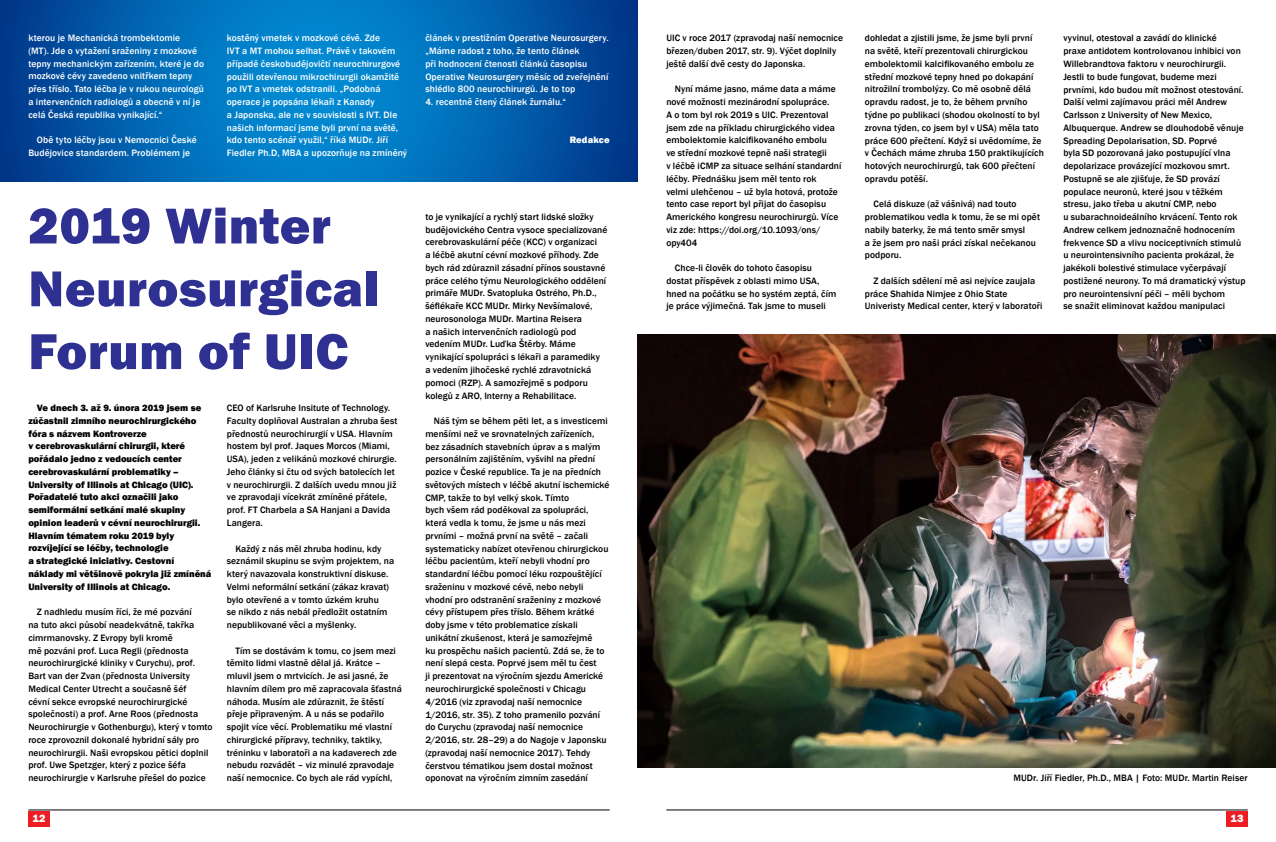
<style>
.page{position:relative;width:1276px;height:842px;background:#fff}
.page>*{position:absolute;margin:0;border:0;box-sizing:border-box;transform-origin:0 0}
.t1{font:800 52.1px/62.8px "Franklin Gothic";letter-spacing:.01em;color:#2e3092}
.t2{font:800 11px "Franklin Gothic";color:#fff}
.t3{font:500 9.5px/12.8px "Franklin Gothic";letter-spacing:.005em;color:#000}
.t4{font:500 9.5px/12.8px "Franklin Gothic";letter-spacing:.01em;color:#fff}
.t5{font:800 9.5px/12.8px "Franklin Gothic";color:#000}
.t6{font:800 9.5px "Franklin Gothic";letter-spacing:.015em;color:#fff}
</style>
<div class="page">
<div style="left:28px;top:811px;width:22px;height:15px;background:#ed1d24"></div>
<hr style="left:28px;top:809px;width:581px;height:1px;background:#000">
<hr style="left:666px;top:809px;width:581px;height:1px;background:#000">
<div style="left:1226px;top:811px;width:21px;height:15px;background:#ed1d24"></div>
<svg style="left:0;top:0;width:638px;height:181px;background:#0165b2"></svg>
<img style="left:638px;top:334px;width:638px;height:434px">
<p class="t4" style="left:28px;top:32px;width:177px">kterou je Mechanická trombektomie<br>(MT). Jde o vytažení sraženiny z mozkové tepny mechanickým zařízením, které je do mozkové cévy zavedeno vnitřkem tepny přes tříslo. Tato léčba je v rukou neurologů a intervenčních radiologů a obecně v ní je celá Česká republika vynikající.“</p>
<p class="t4" style="left:28px;top:134px;width:170px;text-indent:9px">Obě tyto léčby jsou v Nemocnici České<br>Budějovice standardem. Problémem je</p>
<p class="t4" style="left:227px;top:32px;width:182px">kostěný vmetek v mozkové cévě. Zde<br>IVT a MT mohou selhat. Právě v takovém případě českobudějovičtí neurochirurgové použili otevřenou mikrochirurgii okamžitě po IVT a vmetek odstranili. „Podobná operace je popsána lékaři z Kanady<br>a Japonska, ale ne v souvislosti s IVT. Dle našich informací jsme byli první na světě, kdo tento scénář využil,“ říká MUDr. Jiří Fiedler Ph.D, MBA a upozorňuje na zmíněný</p>
<p class="t4" style="left:425px;top:32px;width:185px">článek v prestižním Operative Neurosurgery. „Máme radost z toho, že tento článek<br>při hodnocení čtenosti článků časopisu Operative Neurosurgery měsíc od zveřejnění shlédlo 800 neurochirurgů. Je to top</p>
<p class="t4" style="left:425px;top:96px;width:142px">4. recentně čtený článek žurnálu.“</p>
<p class="t6" style="left:569px;top:134px;width:41px">Redakce</p>
<h1 class="t1" style="left:28px;top:194px;width:352px">2019 Winter<br>Neurosurgical<br>Forum of UIC</h1>
<p class="t5" style="left:28px;top:401px;width:184px;text-indent:9px">Ve dnech 3. až 9. února 2019 jsem se zúčastnil zimního neurochirurgického fóra s názvem Kontroverze<br>v cerebrovaskulární chirurgii, které pořádalo jedno z vedoucích center cerebrovaskulární problematiky – University of Illinois at Chicago (UIC).<br>Pořadatelé tuto akci označili jako semiformální setkání malé skupiny opinion leaderů v cévní neurochirurgii.<br>Hlavním tématem roku 2019 byly rozvíjející se léčby, technologie<br>a strategické iniciativy. Cestovní náklady mi většinově pokryla již zmíněná University of Illinois at Chicago.</p>
<p class="t3" style="left:28px;top:606px;width:186px;text-indent:9px">Z nadhledu musím říci, že mé pozvání<br>na tuto akci působí neadekvátně, takřka cimrmanovsky. Z Evropy byli kromě<br>mě pozváni prof. Luca Regli (přednosta neurochirurgické kliniky v Curychu), prof.<br>Bart van der Zvan (přednosta University Medical Center Utrecht a současně šéf<br>cévní sekce evropské neurochirurgické společnosti) a prof. Arne Roos (přednosta Neurochirurgie v Gothenburgu), který v tomto roce zprovoznil dokonalé hybridní sály pro neurochirurgii. Naši evropskou pětici doplnil prof. Uwe Spetzger, který z pozice šéfa neurochirurgie v Karlsruhe přešel do pozice</p>
<p class="t3" style="left:227px;top:402px;width:172px">CEO of Karlsruhe Insitute of Technology.<br>Faculty doplňoval Australan a zhruba šest přednostů neurochirurgií v USA. Hlavním hostem byl prof. Jaques Morcos (Miami, USA), jeden z velikánů mozkové chirurgie.<br>Jeho články si čtu od svých batolecích let v neurochirurgii. Z dalších uvedu mnou již ve zpravodaji vícekrát zmíněné přátele, prof. FT Charbela a SA Hanjani a Davida Langera.</p>
<p class="t3" style="left:227px;top:542px;width:169px;text-indent:9px">Každý z nás měl zhruba hodinu, kdy seznámil skupinu se svým projektem, na který navazovala konstruktivní diskuse.<br>Velmi neformální setkání (zákaz kravat) bylo otevřené a v tomto úzkém kruhu<br>se nikdo z nás nebál předložit ostatním nepublikované věci a myšlenky.</p>
<p class="t3" style="left:227px;top:644px;width:177px;text-indent:9px">Tím se dostávám k tomu, co jsem mezi těmito lidmi vlastně dělal já. Krátce – mluvil jsem o mrtvicích. Je asi jasné, že hlavním dílem pro mě zapracovala šťastná náhoda. Musím ale zdůraznit, že štěstí přeje připraveným. A u nás se podařilo spojit více věcí. Problematiku mé vlastní chirurgické přípravy, techniky, taktiky, tréninku v laboratoři a na kadaverech zde nebudu rozvádět – viz minulé zpravodaje naší nemocnice. Co bych ale rád vypíchl,</p>
<p class="t3" style="left:425px;top:210px;width:184px">to je vynikající a rychlý start lidské složky budějovického Centra vysoce specializované cerebrovaskulární péče (KCC) v organizaci<br>a léčbě akutní cévní mozkové příhody. Zde bych rád zdůraznil zásadní přínos soustavné práce celého týmu Neurologického oddělení primáře MUDr. Svatopluka Ostrého, Ph.D., šéflékaře KCC MUDr. Mirky Nevšímalové, neurosonologa MUDr. Martina Reisera<br>a našich intervenčních radiologů pod vedením MUDr. Luďka Štěrby. Máme vynikající spolupráci s lékaři a paramediky a vedením jihočeské rychlé zdravotnická pomoci (RZP). A samozřejmě s podporu kolegů z ARO, Interny a Rehabilitace.</p>
<p class="t3" style="left:425px;top:415px;width:186px;text-indent:9px">Náš tým se během pěti let, a s investicemi menšími než ve srovnatelných zařízeních, bez zásadních stavebních úprav a s malým personálním zajištěním, vyšvihl na přední pozice v České republice. Ta je na předních světových místech v léčbě akutní ischemické CMP, takže to byl velký skok. Tímto<br>bych všem rád poděkoval za spolupráci, která vedla k tomu, že jsme u nás mezi prvními – možná první na světě – začali systematicky nabízet otevřenou chirurgickou léčbu pacientům, kteří nebyli vhodní pro standardní léčbu pomocí léku rozpouštějící sraženinu v mozkové cévě, nebo nebyli vhodní pro odstranění sraženiny z mozkové cévy přístupem přes tříslo. Během krátké doby jsme v této problematice získali unikátní zkušenost, která je samozřejmě<br>ku prospěchu našich pacientů. Zdá se, že to není slepá cesta. Poprvé jsem měl tu čest<br>ji prezentovat na výročním sjezdu Americké neurochirurgické společnosti v Chicagu 4/2016 (viz zpravodaj naší nemocnice 1/2016, str. 35). Z toho pramenilo pozvání do Curychu (zpravodaj naší nemocnice 2/2016, str. 28–29) a do Nagoje v Japonsku (zpravodaj naší nemocnice 2017). Tehdy čerstvou tématikou jsem dostal možnost oponovat na výročním zimním zasedání</p>
<p class="t3" style="left:666px;top:32px;width:178px">UIC v roce 2017 (zpravodaj naší nemocnice březen/duben 2017, str. 9). Výčet doplnily ještě další dvě cesty do Japonska.</p>
<p class="t3" style="left:666px;top:83px;width:177px;text-indent:9px">Nyní máme jasno, máme data a máme nové možnosti mezinárodní spolupráce.<br>A o tom byl rok 2019 s UIC. Prezentoval jsem zde na příkladu chirurgického videa embolektomie kalcifikovaného embolu<br>ve střední mozkové tepně naši strategii<br>v léčbě iCMP za situace selhání standardní léčby. Přednášku jsem měl tento rok<br>velmi ulehčenou – už byla hotová, protože tento case report byl přijat do časopisu Amerického kongresu neurochirurgů. Více viz zde: https://doi.org/10.1093/ons/ opy404</p>
<p class="t3" style="left:666px;top:262px;width:172px;text-indent:9px">Chce-li člověk do tohoto časopisu dostat příspěvek z oblasti mimo USA, hned na počátku se ho systém zeptá, čím je práce výjimečná. Tak jsme to museli</p>
<p class="t3" style="left:865px;top:32px;width:181px">dohledat a zjistili jsme, že jsme byli první na světě, kteří prezentovali chirurgickou embolektomii kalcifikovaného embolu ze střední mozkové tepny hned po dokapání nitrožilní trombolýzy. Co mě osobně dělá opravdu radost, je to, že během prvního týdne po publikaci (shodou okolností to byl zrovna týden, co jsem byl v USA) měla tato práce 600 přečtení. Když si uvědomíme, že v Čechách máme zhruba 150 praktikujících hotových neurochirurgů, tak 600 přečtení opravdu potěší.</p>
<p class="t3" style="left:865px;top:198px;width:177px;text-indent:9px">Celá diskuze (až vášnivá) nad touto problematikou vedla k tomu, že se mi opět nabily baterky, že má tento směr smysl<br>a že jsem pro naši práci získal nečekanou podporu.</p>
<p class="t3" style="left:865px;top:274px;width:179px;text-indent:9px">Z dalších sdělení mě asi nejvíce zaujala práce Shahida Nimjee z Ohio State<br>Univeristy Medical center, který v laboratoři</p>
<p class="t3" style="left:1063px;top:32px;width:184px">vyvinul, otestoval a zavádí do klinické<br>praxe antidotem kontrolovanou inhibici von Willebrandtova faktoru v neurochirurgii.<br>Jestli to bude fungovat, budeme mezi prvními, kdo budou mít možnost otestování.<br>Další velmi zajímavou práci měl Andrew Carlsson z University of New Mexico, Albuquerque. Andrew se dlouhodobě věnuje Spreading Depolarisation, SD. Poprvé<br>byla SD pozorovaná jako postupující vlna depolarizace provázející mozkovou smrt.<br>Postupně se ale zjišťuje, že SD provází populace neuronů, které jsou v těžkém stresu, jako třeba u akutní CMP, nebo<br>u subarachnoideálního krvácení. Tento rok Andrew celkem jednoznačně hodnocením frekvence SD a vlivu nociceptivních stimulů u neurointensivního pacienta prokázal, že jakékoli bolestivé stimulace vyčerpávají postižené neurony. To má dramatický výstup pro neurointensivní péči – měli bychom<br>se snažit eliminovat každou manipulaci</p>
<p class="t3" style="left:1013px;top:771px;width:236px">MUDr. Jiří Fiedler, Ph.D., MBA | Foto: MUDr. Martin Reiser</p>
<p class="t2" style="left:32px;top:811px;width:14px">12</p>
<p class="t2" style="left:1230px;top:811px;width:15px">13</p>
</div>
